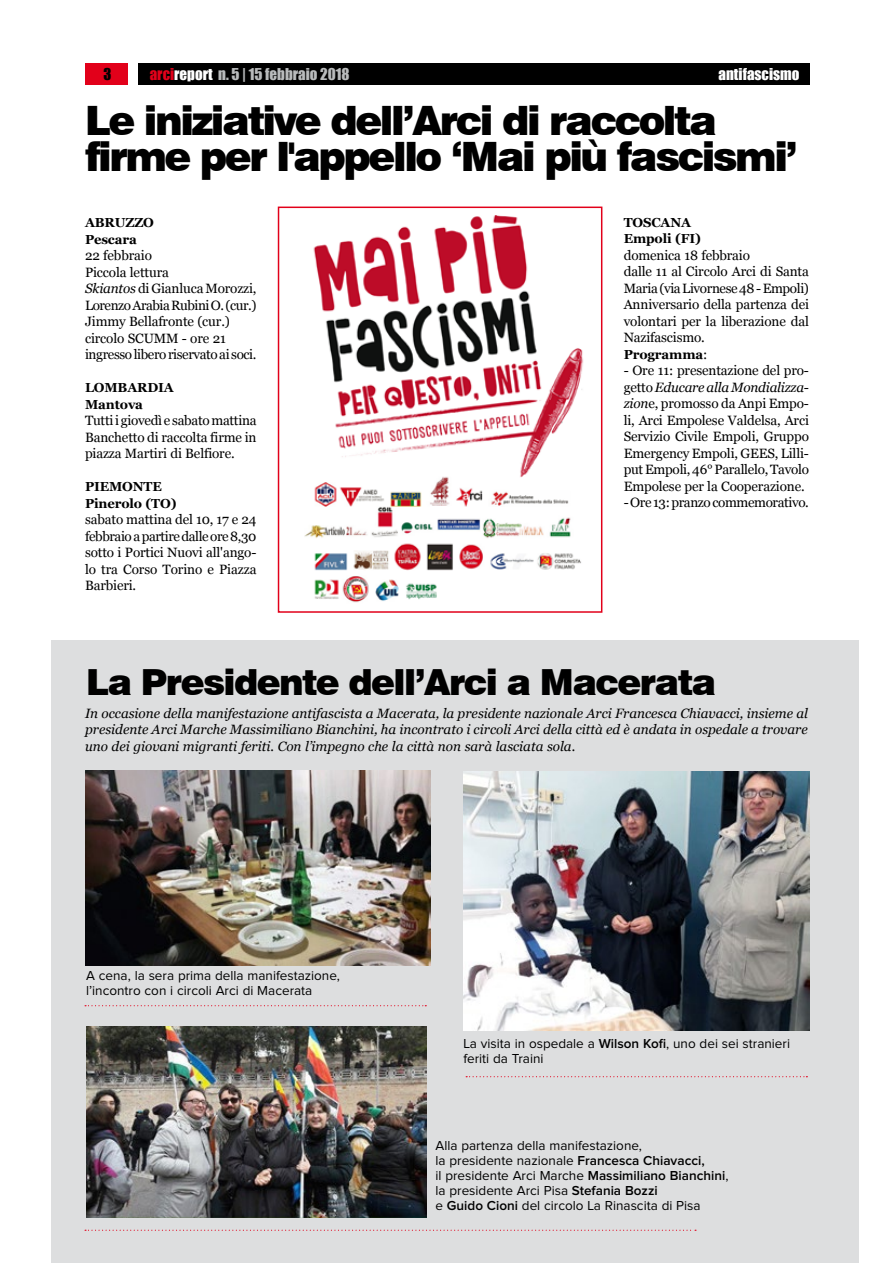
<style>
.page{position:relative;width:893px;height:1263px;background:#fff}
.page>*{position:absolute;margin:0;border:0;box-sizing:border-box;transform-origin:0 0}
.t1{font:900 40.5px/36px "Swiss 721 BT";letter-spacing:-.06em;color:#000}
.t2{font:900 36px "Swiss 721 BT";letter-spacing:-.045em;color:#000}
.t3{font:15px "Impact";color:#b9bbbc}
.t4{font:15px "Impact";color:#fff}
.t5{font:15px "Impact";color:#000}
.t6{font:13.5px/16.5px "Georgia";letter-spacing:-.01em;color:#000;text-align:justify}
.t7{font:13.5px/15px "Proxima Nova";color:#000}
.t8{font:italic 13.5px/16.5px "Georgia";color:#000;text-align:justify}
.t9{font:13.5px "Georgia";letter-spacing:-.03em;color:#000}
.t10{font:700 13.05px/16.5px "Georgia";letter-spacing:-.01em;color:#000}
.s1{color:#e2001a}
.s2{color:#fff}
.s3{font-style:italic}
.s4{font-weight:400;font-size:13.5px}
.s5{font-weight:600}
</style>
<div class="page">
<div style="left:138px;top:64px;width:672px;height:21px;background:#000"></div>
<div style="left:85px;top:64px;width:43px;height:21px;background:#e2001a"></div>
<div style="left:51px;top:640px;width:808px;height:623px;background:#dddedf"></div>
<img style="left:304px;top:216px;width:280px;height:387px">
<div style="left:278px;top:207px;width:324px;height:406px;border:2px solid #e2001a"></div>
<img style="left:86px;top:1026px;width:340px;height:191px">
<img style="left:463px;top:772px;width:346px;height:258px">
<img style="left:85px;top:771px;width:346px;height:194px">
<svg style="left:85px;top:1005px;width:341px;height:1px"></svg>
<svg style="left:466px;top:1076px;width:341px;height:1px"></svg>
<svg style="left:85px;top:1230px;width:611px;height:1px"></svg>
<p class="t5" style="left:103px;top:62px;width:9px">3</p>
<p class="t3" style="left:150px;top:62px;width:201px"><span class="s1">arci</span><span class="s2">report</span> n. 5 | 15 febbraio 2018</p>
<p class="t4" style="left:719px;top:62px;width:82px">antifascismo</p>
<h1 class="t1" style="left:85px;top:102px;width:714px">Le iniziative dell’Arci di raccolta firme per l'appello ‘Mai più fascismi’</h1>
<p class="t10" style="left:85px;top:214px;width:70px">ABRUZZO<br>Pescara</p>
<p class="t6" style="left:85px;top:247px;width:173px;text-align:left">22 febbraio<br>Piccola lettura<br><span class="s3">Skiantos</span> di Gianluca Morozzi,<br>Lorenzo Arabia Rubini O. (cur.)<br>Jimmy Bellafronte (cur.) circolo SCUMM - ore 21 ingresso libero riservato ai soci.</p>
<p class="t10" style="left:85px;top:379px;width:90px">LOMBARDIA<br>Mantova</p>
<p class="t6" style="left:85px;top:412px;width:173px">Tutti i giovedì e sabato mattina Banchetto di raccolta firme in piazza Martiri di Belfiore.</p>
<p class="t10" style="left:85px;top:478px;width:93px">PIEMONTE<br>Pinerolo (TO)</p>
<p class="t6" style="left:85px;top:511px;width:173px">sabato mattina del 10, 17 e 24 febbraio a partire dalle ore 8,30 sotto i Portici Nuovi all'ango&shy;lo tra Corso Torino e Piazza Barbieri.</p>
<p class="t10" style="left:624px;top:214px;width:79px">TOSCANA<br>Empoli (FI)</p>
<p class="t6" style="left:624px;top:247px;width:187px;text-align:left">domenica 18 febbraio<br>dalle 11 al Circolo Arci di Santa<br>Maria (via Livornese 48 - Empoli)<br>Anniversario della partenza dei volontari per la liberazione dal<br>Nazifascismo.</p>
<p class="t10" style="left:624px;top:346px;width:85px">Programma<span class="s4">:</span></p>
<p class="t6" style="left:624px;top:363px;width:187px">- Ore 11: presentazione del pro&shy;getto <span class="s3">Educare alla Mondializza&shy;zion</span>e, promosso da Anpi Empo&shy;li, Arci Empolese Valdelsa, Arci Servizio Civile Empoli, Gruppo Emergency Empoli, GEES, Lilli&shy;put Empoli, 46° Parallelo, Tavolo Empolese per la Cooperazione.</p>
<p class="t9" style="left:624px;top:494px;width:187px">- Ore 13: pranzo commemorativo.</p>
<h2 class="t2" style="left:86px;top:660px;width:632px">La Presidente dell’Arci a Macerata</h2>
<p class="t8" style="left:85px;top:705px;width:724px">In occasione della manifestazione antifascista a Macerata, la presidente nazionale Arci Francesca Chiavacci, insieme al presidente Arci Marche Massimiliano Bianchini, ha incontrato i circoli Arci della città ed è andata in ospedale a trovare uno dei giovani migranti feriti. Con l’impegno che la città non sarà lasciata sola.</p>
<p class="t7" style="left:86px;top:969px;width:255px">A cena, la sera prima della manifestazione, l’incontro con i circoli Arci di Macerata</p>
<p class="t7" style="left:463px;top:1036px;width:328px">La visita in ospedale a <span class="s5">Wilson Kofi</span>, uno dei sei stranieri feriti da Traini</p>
<p class="t7" style="left:435px;top:1139px;width:294px">Alla partenza della manifestazione,<br>la presidente nazionale <span class="s5">Francesca Chiavacci,<br></span>il presidente Arci Marche <span class="s5">Massimiliano Bianchini</span>, la presidente Arci Pisa <span class="s5">Stefania Bozzi<br></span>e <span class="s5">Guido Cioni</span> del circolo La Rinascita di Pisa</p>
</div>
